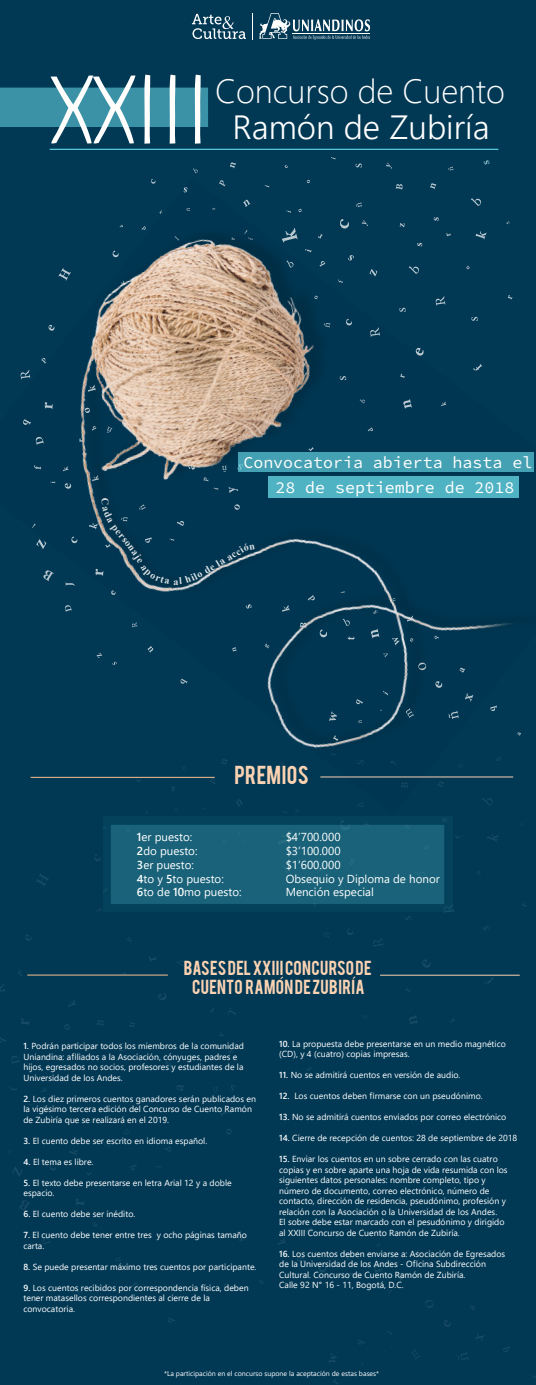
<style>
.page{position:relative;width:536px;height:1385px;background:#fff}
.page>*{position:absolute;margin:0;border:0;box-sizing:border-box;transform-origin:0 0}
.t1{font:100 96.86px "Londrina Solid";color:#fffefd}
.t2{font:300 33.51px "Yu Gothic UI";color:#fff}
.t3{font:300 33.51px "Yu Gothic UI";color:#fff}
.t4{font:20.39px "Bebas";letter-spacing:.02em;color:#fcd3b2}
.t5{font:16.62px/25.6px "Source Code Variable Roman 400";color:#fff}
.t6{font:15.92px/19.2px "Bebas";letter-spacing:.02em;color:#fcd3b2;text-align:center}
.t7{font:11.55px/13.8px "Yu Gothic UI";color:#fff}
.t8{font:700 10.06px "Times New Roman";color:rgb(255 255 255/.86)}
.t9{font:8.75px/10.5px "Yu Gothic UI";color:#fff}
.t10{font:7px "Yu Gothic UI";color:#fff}
.s1{font-weight:600}
</style>
<div class="page">
<div style="left:0;top:0;width:535px;height:1384px;background:#013854"></div>
<svg style="left:259px;top:13px;width:111px;height:27px"></svg>
<svg style="left:353px;top:35px;width:17px;height:4px"></svg>
<svg style="left:252px;top:13px;width:1px;height:27px"></svg>
<svg style="left:192px;top:14px;width:54px;height:25px"></svg>
<hr style="left:50px;top:149px;width:448px;height:1px;background:#57c8dc">
<svg style="left:355px;top:163px;width:7px;height:4px"></svg>
<svg style="left:483px;top:160px;width:6px;height:5px"></svg>
<svg style="left:184px;top:187px;width:3px;height:5px"></svg>
<svg style="left:151px;top:179px;width:4px;height:5px"></svg>
<svg style="left:386px;top:162px;width:6px;height:7px"></svg>
<svg style="left:219px;top:180px;width:6px;height:7px"></svg>
<svg style="left:193px;top:168px;width:5px;height:5px"></svg>
<svg style="left:471px;top:198px;width:10px;height:3px"></svg>
<svg style="left:448px;top:166px;width:5px;height:5px"></svg>
<svg style="left:430px;top:183px;width:6px;height:6px"></svg>
<svg style="left:230px;top:162px;width:6px;height:6px"></svg>
<svg style="left:395px;top:184px;width:7px;height:6px"></svg>
<svg style="left:72px;top:1098px;width:7px;height:5px"></svg>
<svg style="left:278px;top:1239px;width:8px;height:5px"></svg>
<svg style="left:413px;top:1249px;width:7px;height:6px"></svg>
<svg style="left:340px;top:990px;width:7px;height:4px"></svg>
<svg style="left:158px;top:993px;width:9px;height:7px"></svg>
<svg style="left:444px;top:1320px;width:7px;height:7px"></svg>
<svg style="left:36px;top:874px;width:13px;height:12px"></svg>
<svg style="left:25px;top:935px;width:6px;height:6px"></svg>
<svg style="left:64px;top:1024px;width:6px;height:5px"></svg>
<svg style="left:44px;top:1214px;width:9px;height:2px"></svg>
<svg style="left:50px;top:1164px;width:6px;height:6px"></svg>
<svg style="left:94px;top:854px;width:7px;height:7px"></svg>
<svg style="left:347px;top:928px;width:6px;height:7px"></svg>
<svg style="left:318px;top:1264px;width:8px;height:8px"></svg>
<svg style="left:374px;top:1263px;width:8px;height:10px"></svg>
<svg style="left:409px;top:1015px;width:9px;height:9px"></svg>
<svg style="left:165px;top:1060px;width:6px;height:10px"></svg>
<svg style="left:12px;top:1167px;width:10px;height:9px"></svg>
<svg style="left:164px;top:1147px;width:8px;height:4px"></svg>
<svg style="left:226px;top:1129px;width:6px;height:5px"></svg>
<svg style="left:422px;top:959px;width:9px;height:9px"></svg>
<svg style="left:168px;top:1317px;width:7px;height:5px"></svg>
<svg style="left:358px;top:1340px;width:7px;height:4px"></svg>
<svg style="left:0;top:1037px;width:6px;height:5px"></svg>
<svg style="left:306px;top:1227px;width:7px;height:5px"></svg>
<svg style="left:220px;top:1110px;width:10px;height:6px"></svg>
<svg style="left:329px;top:1353px;width:8px;height:9px"></svg>
<svg style="left:0;top:984px;width:5px;height:7px"></svg>
<svg style="left:373px;top:938px;width:10px;height:8px"></svg>
<svg style="left:458px;top:1353px;width:10px;height:7px"></svg>
<svg style="left:425px;top:1300px;width:8px;height:7px"></svg>
<svg style="left:176px;top:960px;width:9px;height:6px"></svg>
<svg style="left:130px;top:1165px;width:6px;height:5px"></svg>
<svg style="left:503px;top:1347px;width:7px;height:5px"></svg>
<svg style="left:69px;top:1150px;width:9px;height:5px"></svg>
<svg style="left:487px;top:834px;width:11px;height:7px"></svg>
<svg style="left:11px;top:1056px;width:9px;height:8px"></svg>
<svg style="left:43px;top:1238px;width:7px;height:6px"></svg>
<svg style="left:68px;top:1000px;width:8px;height:6px"></svg>
<svg style="left:132px;top:1282px;width:6px;height:6px"></svg>
<svg style="left:119px;top:1043px;width:6px;height:8px"></svg>
<svg style="left:412px;top:1350px;width:8px;height:9px"></svg>
<svg style="left:216px;top:981px;width:6px;height:7px"></svg>
<svg style="left:485px;top:977px;width:9px;height:6px"></svg>
<svg style="left:176px;top:1085px;width:8px;height:5px"></svg>
<svg style="left:476px;top:1334px;width:8px;height:7px"></svg>
<svg style="left:297px;top:1257px;width:7px;height:5px"></svg>
<svg style="left:97px;top:1020px;width:7px;height:5px"></svg>
<svg style="left:20px;top:1200px;width:9px;height:11px"></svg>
<svg style="left:149px;top:956px;width:7px;height:5px"></svg>
<svg style="left:76px;top:1199px;width:8px;height:6px"></svg>
<svg style="left:129px;top:1022px;width:6px;height:5px"></svg>
<svg style="left:43px;top:1106px;width:6px;height:5px"></svg>
<svg style="left:21px;top:1018px;width:8px;height:7px"></svg>
<svg style="left:397px;top:1273px;width:7px;height:7px"></svg>
<svg style="left:228px;top:1008px;width:8px;height:6px"></svg>
<img style="left:20px;top:201px;width:516px;height:613px">
<div style="left:0;top:88px;width:208px;height:39px;background:#3b92a6"></div>
<hr style="left:320px;top:776px;width:193px;height:1px;background:#fcd3b2">
<hr style="left:31px;top:777px;width:184px;height:1px;background:#fbbf8d">
<hr style="left:380px;top:974px;width:139px;height:1px;background:#fcd3b2">
<hr style="left:27px;top:974px;width:141px;height:1px;background:#fbbf8d">
<div style="left:103px;top:816px;width:349px;height:96px;background:linear-gradient(to right,#04435d,#05445e)"></div>
<div style="left:111px;top:825px;width:332px;height:78px;background:#196279"></div>
<div style="left:238px;top:452px;width:296px;height:19px;background:#44a0b3"></div>
<div style="left:268px;top:476px;width:250px;height:22px;background:#50b3c4"></div>
<svg style="left:89px;top:498px;width:126px;height:86px"></svg>
<svg style="left:215px;top:543px;width:40px;height:23px"></svg>
<h1 class="t1" style="left:51px;top:53px;width:162px">XXIII</h1>
<h2 class="t2" style="left:215px;top:60px;width:291px">Concurso de Cuento</h2>
<h2 class="t3" style="left:232px;top:96px;width:258px">Ramón de Zubiría</h2>
<p class="t8" style="left:173px;top:574px;width:7px">a</p>
<h3 class="t5" style="left:275px;top:449px;width:258px;text-indent:-32px">Convocatoria abierta hasta el<br>28 de septiembre de 2018</h3>
<h3 class="t4" style="left:234px;top:759px;width:76px">PREMIOS</h3>
<h3 class="t7" style="left:137px;top:828px;width:106px"><span class="s1">1</span>er puesto:<br><span class="s1">2</span>do puesto:<br><span class="s1">3</span>er puesto:<br><span class="s1">4</span>to y <span class="s1">5</span>to puesto:<br><span class="s1">6</span>to de <span class="s1">10</span>mo puesto:</h3>
<h3 class="t7" style="left:285px;top:828px;width:155px">$4’700.000<br>$3’100.000<br>$1’600.000<br>Obsequio y Diploma de honor<br>Mención especial</h3>
<h3 class="t6" style="left:183px;top:957px;width:189px">BASES DEL XXIII CONCURSO DE<br>CUENTO RAMON DE ZUBIRIA</h3>
<p class="t9" style="left:23px;top:1039px;width:222px"><span class="s1">1.</span> Podrán participar todos los miembros de la comunidad Uniandina: afiliados a la Asociación, cónyuges, padres e hijos, egresados no socios, profesores y estudiantes de la Universidad de los Andes.</p>
<p class="t9" style="left:23px;top:1091px;width:234px"><span class="s1">2.</span> Los diez primeros cuentos ganadores serán publicados en la vigésimo tercera edición del Concurso de Cuento Ramón de Zubiría que se realizará en el 2019.</p>
<p class="t9" style="left:23px;top:1133px;width:185px"><span class="s1">3.</span> El cuento debe ser escrito en idioma español.</p>
<p class="t9" style="left:23px;top:1154px;width:71px"><span class="s1">4.</span> El tema es libre.</p>
<p class="t9" style="left:23px;top:1175px;width:210px"><span class="s1">5.</span> El texto debe presentarse en letra Arial 12 y a doble espacio.</p>
<p class="t9" style="left:23px;top:1207px;width:113px"><span class="s1">6.</span> El cuento debe ser inédito.</p>
<p class="t9" style="left:23px;top:1228px;width:225px"><span class="s1">7.</span> El cuento debe tener entre tres y ocho páginas tamaño carta.</p>
<p class="t9" style="left:23px;top:1259px;width:234px"><span class="s1">8.</span> Se puede presentar máximo tres cuentos por participante.</p>
<p class="t9" style="left:23px;top:1280px;width:226px"><span class="s1">9.</span> Los cuentos recibidos por correspondencia física, deben tener matasellos correspondientes al cierre de la convocatoria.</p>
<p class="t9" style="left:279px;top:1036px;width:228px"><span class="s1">10.</span> La propuesta debe presentarse en un medio magnético (CD), y 4 (cuatro) copias impresas.</p>
<p class="t9" style="left:279px;top:1068px;width:183px"><span class="s1">11.</span> No se admitirá cuentos en versión de audio.</p>
<p class="t9" style="left:279px;top:1089px;width:205px"><span class="s1">12.</span> Los cuentos deben firmarse con un pseudónimo.</p>
<p class="t9" style="left:279px;top:1110px;width:229px"><span class="s1">13.</span> No se admitirá cuentos enviados por correo electrónico</p>
<p class="t9" style="left:279px;top:1131px;width:239px"><span class="s1">14.</span> Cierre de recepción de cuentos: 28 de septiembre de 2018</p>
<p class="t9" style="left:279px;top:1152px;width:230px"><span class="s1">15.</span> Enviar los cuentos en un sobre cerrado con las cuatro copias y en sobre aparte una hoja de vida resumida con los siguientes datos personales: nombre completo, tipo y número de documento, correo electrónico, número de contacto, dirección de residencia, pseudónimo, profesión y relación con la Asociación o la Universidad de los Andes.<br>El sobre debe estar marcado con el pesudónimo y dirigido al XXIII Concurso de Cuento Ramón de Zubiría.</p>
<p class="t9" style="left:279px;top:1246px;width:227px"><span class="s1">16.</span> Los cuentos deben enviarse a: Asociación de Egresados de la Universidad de los Andes - Oficina Subdirección Cultural. Concurso de Cuento Ramón de Zubiría.<br>Calle 92 N° 16 - 11, Bogotá, D.C.</p>
<p class="t10" style="left:164px;top:1366px;width:216px">*La participación en el concurso supone la aceptación de estas bases*</p>
</div>
